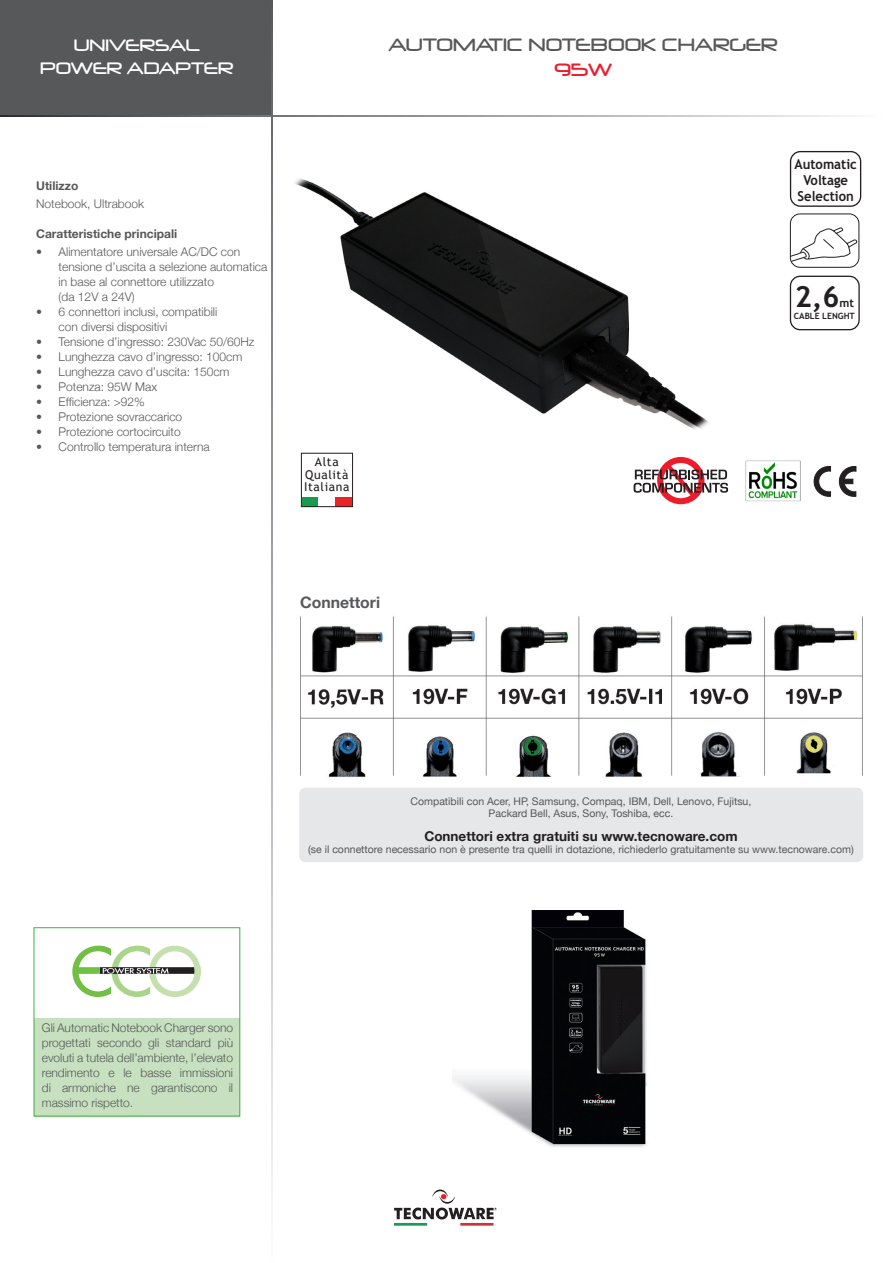
<style>
.page{position:relative;width:893px;height:1263px;background:#fff}
.page>*{position:absolute;margin:0;border:0;box-sizing:border-box;transform-origin:0 0}
.t1{font:700 28.95px "Trebuchet MS";color:#231f20}
.t2{font:21px "Neuropol";color:#57585a}
.t3{font:21px "Neuropol";color:#ee1b2c}
.t4{font:19.5px "Neuropol";color:#fff}
.t5{font:700 15.75px "Helvetica Neue";color:#57585a}
.t6{font:700 13.8px/15.8px "Trebuchet MS";color:#231f20;text-align:center;scale:.95 1}
.t7{font:700 13.5px "Helvetica Neue";color:#231f20}
.t8{font:12.15px/12.3px "Trebuchet MS";letter-spacing:.05em;color:#231f20;text-align:center}
.Normale{font:300 12px/15px "Helvetica Neue";color:#57585a;text-align:justify}
.t9{font:700 12px "Helvetica Neue";color:#57585a}
.t10{font:700 11.55px "Trebuchet MS";color:#231f20}
.t11{font:10.5px "Helvetica Neue";color:#57585a}
.t12{font:700 8.7px "Trebuchet MS";color:#231f20}
</style>
<div class="page">
<div style="left:0;top:0;width:272px;height:116px;background:#57585a"></div>
<svg style="left:0;top:116px;width:849px;height:1px"></svg>
<svg style="left:272px;top:0;width:1px;height:1207px"></svg>
<img style="left:452px;top:910px;width:195px;height:237px">
<div style="left:34px;top:1018px;width:206px;height:98px;background:#c7e0bf"></div>
<svg style="left:72px;top:946px;width:129px;height:51px"></svg>
<div style="left:34px;top:927px;width:206px;height:189px;border:1px solid #40ae49"></div>
<img style="left:294px;top:178px;width:415px;height:278px">
<div style="left:299px;top:788px;width:564px;height:74px;background:#e6e7e9;border-radius:6px"></div>
<img style="left:300px;top:616px;width:563px;height:161px">
<svg style="left:839px;top:466px;width:17px;height:30px"></svg>
<svg style="left:814px;top:466px;width:17px;height:30px"></svg>
<img style="left:745px;top:460px;width:55px;height:42px">
<svg style="left:634px;top:457px;width:94px;height:47px"></svg>
<div style="left:302px;top:497px;width:16px;height:9px;background:#189b4c"></div>
<div style="left:335px;top:497px;width:17px;height:9px;background:#ea2426"></div>
<div style="left:301px;top:453px;width:52px;height:54px;border:1px solid #231f20"></div>
<svg style="left:394px;top:1189px;width:103px;height:30px"></svg>
<hr style="left:394px;top:1223px;width:33px;height:3px;background:#159d57">
<hr style="left:460px;top:1223px;width:34px;height:3px;background:#ce3434">
<div style="left:790px;top:151px;width:71px;height:56px;border:1px solid #231f20;border-radius:10px"></div>
<svg style="left:790px;top:228px;width:67px;height:39px"></svg>
<div style="left:790px;top:213px;width:69px;height:55px;border:1px solid #231f20;border-radius:10px"></div>
<div style="left:790px;top:276px;width:70px;height:54px;border:1px solid #231f20;border-radius:10px"></div>
<p class="t4" style="left:74px;top:35px;width:128px">UNIVERSAL</p>
<p class="t4" style="left:40px;top:58px;width:195px">POWER ADAPTER</p>
<p class="t9" style="left:36px;top:178px;width:44px">Utilizzo</p>
<p class="Normale" style="left:36px;top:195px;width:110px">Notebook, Ultrabook</p>
<p class="t9" style="left:36px;top:226px;width:143px">Caratteristiche principali</p>
<p class="Normale" style="left:36px;top:243px;width:206px">• Alimentatore universale AC/DC con</p>
<p class="Normale" style="left:59px;top:258px;width:210px">tensione d’uscita a selezione automatica</p>
<p class="Normale" style="left:59px;top:273px;width:157px">in base al connettore utilizzato</p>
<p class="Normale" style="left:59px;top:288px;width:78px">(da 12V a 24V)</p>
<p class="Normale" style="left:36px;top:303px;width:183px">• 6 connettori inclusi, compatibili</p>
<p class="Normale" style="left:59px;top:318px;width:110px">con diversi dispositivi</p>
<p class="Normale" style="left:36px;top:333px;width:220px">• Tensione d’ingresso: 230Vac 50/60Hz</p>
<p class="Normale" style="left:36px;top:348px;width:208px">• Lunghezza cavo d’ingresso: 100cm</p>
<p class="Normale" style="left:36px;top:363px;width:195px">• Lunghezza cavo d’uscita: 150cm</p>
<p class="Normale" style="left:36px;top:378px;width:122px">• Potenza: 95W Max</p>
<p class="Normale" style="left:36px;top:393px;width:110px">• Efficienza: &gt;92%</p>
<p class="Normale" style="left:36px;top:408px;width:148px">• Protezione sovraccarico</p>
<p class="Normale" style="left:36px;top:423px;width:146px">• Protezione cortocircuito</p>
<p class="Normale" style="left:36px;top:438px;width:175px">• Controllo temperatura interna</p>
<p class="t8" style="left:304px;top:456px;width:47px">Alta<br>Qualità<br>Italiana</p>
<p class="t2" style="left:388px;top:34px;width:391px">AUTOMATIC NOTEBOOK CHARGER</p>
<p class="t3" style="left:554px;top:59px;width:60px">95W</p>
<p class="t6" style="left:794px;top:156px;width:67px">Automatic<br>Voltage<br>Selection</p>
<p class="t1" style="left:795px;top:278px;width:46px">2,6</p>
<p class="t10" style="left:839px;top:295px;width:16px">mt</p>
<p class="t12" style="left:794px;top:311px;width:63px">CABLE LENGHT</p>
<p class="t5" style="left:300px;top:592px;width:82px">Connettori</p>
<p class="Normale" style="left:42px;top:1020px;width:193px">Gli Automatic Notebook Charger sono progettati secondo gli standard più evoluti a tutela dell’ambiente, l’elevato rendimento e le basse immissioni di armoniche ne garantiscono il massimo rispetto.</p>
<p class="t11" style="left:411px;top:795px;width:342px">Compatibili con Acer, HP, Samsung, Compaq, IBM, Dell, Lenovo, Fujitsu,</p>
<p class="t11" style="left:489px;top:807px;width:186px">Packard Bell, Asus, Sony, Toshiba, ecc.</p>
<p class="t7" style="left:424px;top:827px;width:315px">Connettori extra gratuiti su www.tecnoware.com</p>
<p class="t11" style="left:308px;top:842px;width:547px">(se il connettore necessario non è presente tra quelli in dotazione, richiederlo gratuitamente su www.tecnoware.com)</p>
</div>
